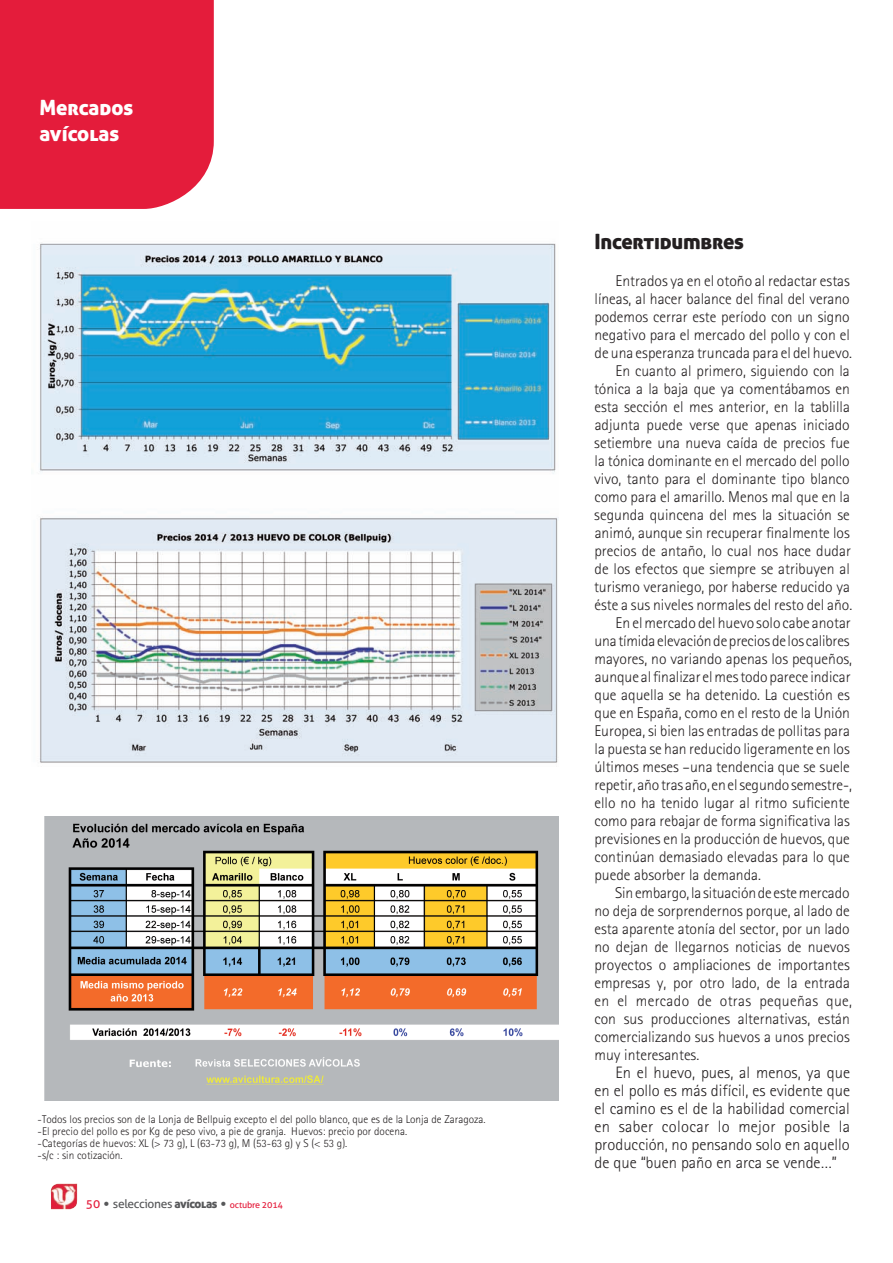
<style>
.page{position:relative;width:893px;height:1263px;background:#fff}
.page>*{position:absolute;margin:0;border:0;box-sizing:border-box;transform-origin:0 0}
.t1{font:21px "Aller Display";color:#fff}
.TEXTE_DE_L_ARTICLE{font:21px "Aller Display";letter-spacing:-.01em;color:#231f20}
.texto_mercados{font:300 16.5px/18px "Rotis Sans Serif";color:#231f20;text-align:justify}
.texto_mercados-2{font:300 15.6px/18px "Rotis Sans Serif";color:#231f20}
.t2{font:12px "Aller";letter-spacing:-.03em;color:#57585a}
.PIE_DE_FOTO{font:300 11.25px "Rotis Sans Serif";color:#231f20}
.s1{color:#e41c3b}
.s2{font-family:"Frutiger Roman";font-weight:500}
.s3{font-family:"Aller Display"}
.s4{font-size:9px;color:#e41c3b}
</style>
<div class="page">
<img style="left:51px;top:1183px;width:26px;height:26px">
<img style="left:44px;top:816px;width:514px;height:285px">
<div style="left:0;top:0;width:214px;height:209px;background:#e41c3b"></div>
<img style="left:39px;top:243px;width:519px;height:520px">
<p class="t1" style="left:39px;top:94px;width:96px">Mercados</p>
<p class="t1" style="left:39px;top:120px;width:81px">avícolas</p>
<p class="PIE_DE_FOTO" style="left:38px;top:1113px;width:449px">-Todos los precios son de la Lonja de Bellpuig excepto el del pollo blanco, que es de la Lonja de Zaragoza.</p>
<p class="PIE_DE_FOTO" style="left:38px;top:1125px;width:371px">-El precio del pollo es por Kg de peso vivo, a pie de granja. Huevos: precio por docena.</p>
<p class="PIE_DE_FOTO" style="left:38px;top:1137px;width:311px">-Categorías de huevos: XL (&gt; 73 g), L (63-73 g), M (53-63 g) y S (&lt; 53 g).</p>
<p class="PIE_DE_FOTO" style="left:38px;top:1149px;width:86px">-s/c : sin cotización.</p>
<p class="t2" style="left:86px;top:1196px;width:199px"><span class="s1">50</span> <span class="s2">•</span> selecciones <span class="s3">avícolas</span> <span class="s2">•</span> <span class="s4">octubre 2014</span></p>
<p class="TEXTE_DE_L_ARTICLE" style="left:594px;top:228px;width:151px">Incertidumbres</p>
<p class="texto_mercados-2" style="left:594px;top:272px;width:259px;text-indent:21px">Entrados ya en el otoño al redactar estas líneas, al hacer balance del final del verano podemos cerrar este período con un signo negativo para el mercado del pollo y con el de una esperanza truncada para el del huevo.</p>
<p class="texto_mercados-2" style="left:594px;top:362px;width:260px;text-indent:21px">En cuanto al primero, siguiendo con la tónica a la baja que ya comentábamos en esta sección el mes anterior, en la tablilla adjunta puede verse que apenas iniciado setiembre una nueva caída de precios fue la tónica dominante en el mercado del pollo vivo, tanto para el dominante tipo blanco como para el amarillo. Menos mal que en la segunda quincena del mes la situación se animó, aunque sin recuperar finalmente los precios de antaño, lo cual nos hace dudar de los efectos que siempre se atribuyen al turismo veraniego, por haberse reducido ya éste a sus niveles normales del resto del año.</p>
<p class="texto_mercados-2" style="left:594px;top:614px;width:259px;text-indent:21px">En el mercado del huevo solo cabe anotar una tímida elevación de precios de los calibres mayores, no variando apenas los pequeños, aunque al finalizar el mes todo parece indicar que aquella se ha detenido. La cuestión es que en España, como en el resto de la Unión Europea, si bien las entradas de pollitas para la puesta se han reducido ligeramente en los últimos meses –una tendencia que se suele repetir, año tras año, en el segundo semestre-, ello no ha tenido lugar al ritmo suficiente como para rebajar de forma significativa las previsiones en la producción de huevos, que continúan demasiado elevadas para lo que puede absorber la demanda.</p>
<p class="texto_mercados-2" style="left:594px;top:884px;width:259px;text-indent:21px">Sin embargo, la situación de este mercado no deja de sorprendernos porque, al lado de esta aparente atonía del sector, por un lado no dejan de llegarnos noticias de nuevos proyectos o ampliaciones de importantes empresas y, por otro lado, de la entrada en el mercado de otras pequeñas que, con sus producciones alternativas, están comercializando sus huevos a unos precios muy interesantes.</p>
<p class="texto_mercados" style="left:594px;top:1063px;width:257px;text-indent:21px">En el huevo, pues, al menos, ya que en el pollo es más difícil, es evidente que el camino es el de la habilidad comercial en saber colocar lo mejor posible la producción, no pensando solo en aquello de que “buen paño en arca se vende…”</p>
</div>
